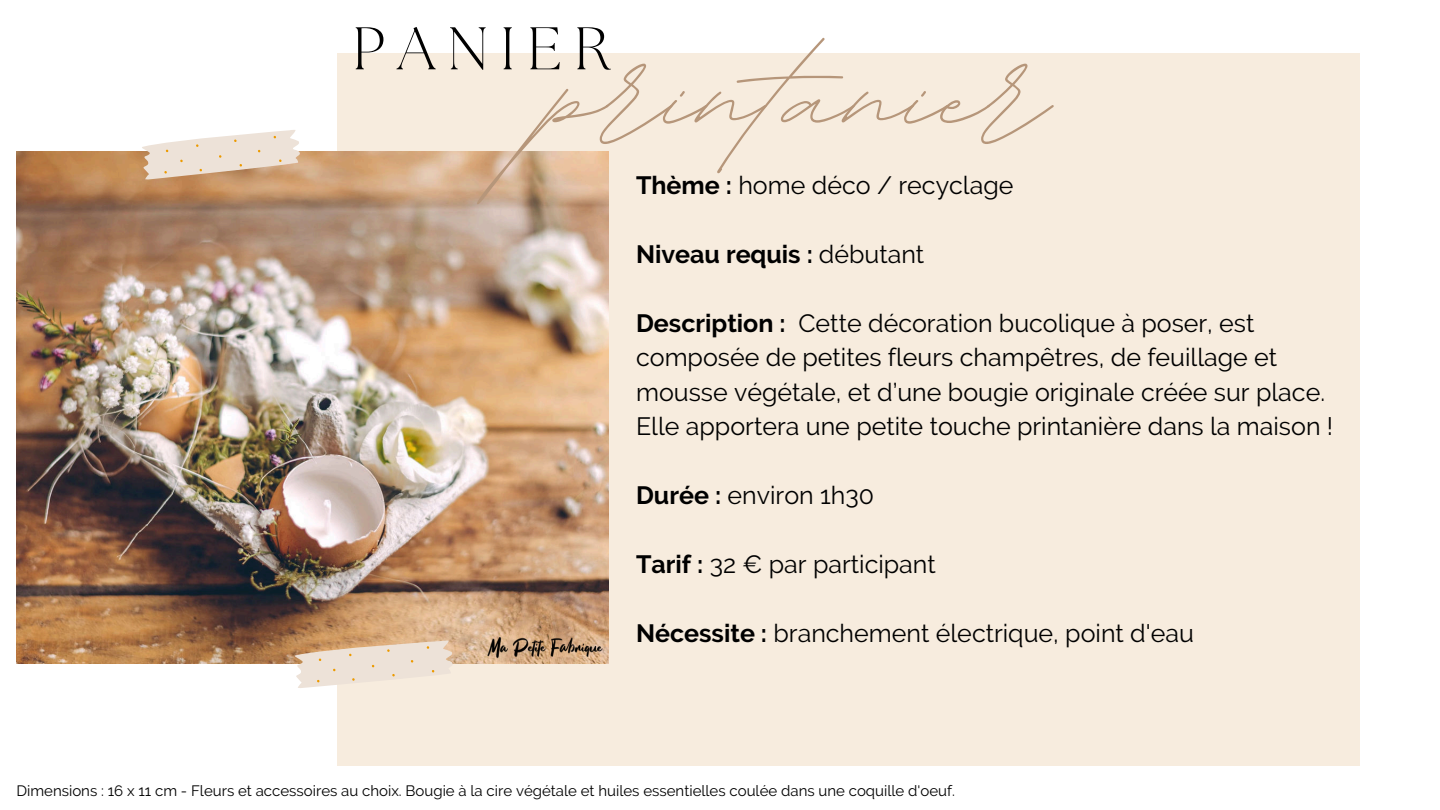
<style>
.page{position:relative;width:1440px;height:810px;background:#fff}
.page>*{position:absolute;margin:0;border:0;box-sizing:border-box;transform-origin:0 0}
.t1{font:200px "BD Script";color:#b6967a}
.t2{font:300 60px "The Seasons";letter-spacing:.2em;color:#000}
.t3{font:25px/34.5px "Raleway";color:#000}
.t4{font:700 25px "Raleway";color:#000}
.t5{font:15px "Raleway";color:#000}
.s1{font-weight:700}
.s2{font-weight:400}
</style>
<div class="page">
<div style="left:337px;top:54px;width:1022px;height:712px;background:#f7ecde"></div>
<img style="left:16px;top:152px;width:593px;height:511px">
<svg style="left:292px;top:640px;width:161px;height:48px"></svg>
<svg style="left:139px;top:130px;width:161px;height:50px"></svg>
<img style="left:481px;top:632px;width:128px;height:31px">
<h2 class="t2" style="left:352px;top:10px;width:259px">PANIER</h2>
<h1 class="t1" style="left:549px;top:-64px;width:500px">printanier</h1>
<p class="t3" style="left:636px;top:167px;width:379px"><span class="s1">Thème :</span> home déco / recyclage</p>
<p class="t4" style="left:636px;top:239px;width:290px">Niveau requis : <span class="s2">débutant</span></p>
<p class="t3" style="left:636px;top:305px;width:699px"><span class="s1">Description :</span> Cette décoration bucolique à poser, est composée de petites fleurs champêtres, de feuillage et mousse végétale, et d’une bougie originale créée sur place.<br>Elle apportera une petite touche printanière dans la maison !</p>
<p class="t3" style="left:636px;top:478px;width:240px"><span class="s1">Durée :</span> environ 1h30</p>
<p class="t3" style="left:636px;top:547px;width:301px"><span class="s1">Tarif :</span> 32 € par participant</p>
<p class="t3" style="left:636px;top:616px;width:559px"><span class="s1">Nécessite :</span> branchement électrique, point d'eau</p>
<p class="t5" style="left:16px;top:782px;width:940px">Dimensions : 16 x 11 cm - Fleurs et accessoires au choix. Bougie à la cire végétale et huiles essentielles coulée dans une coquille d'oeuf.</p>
</div>
